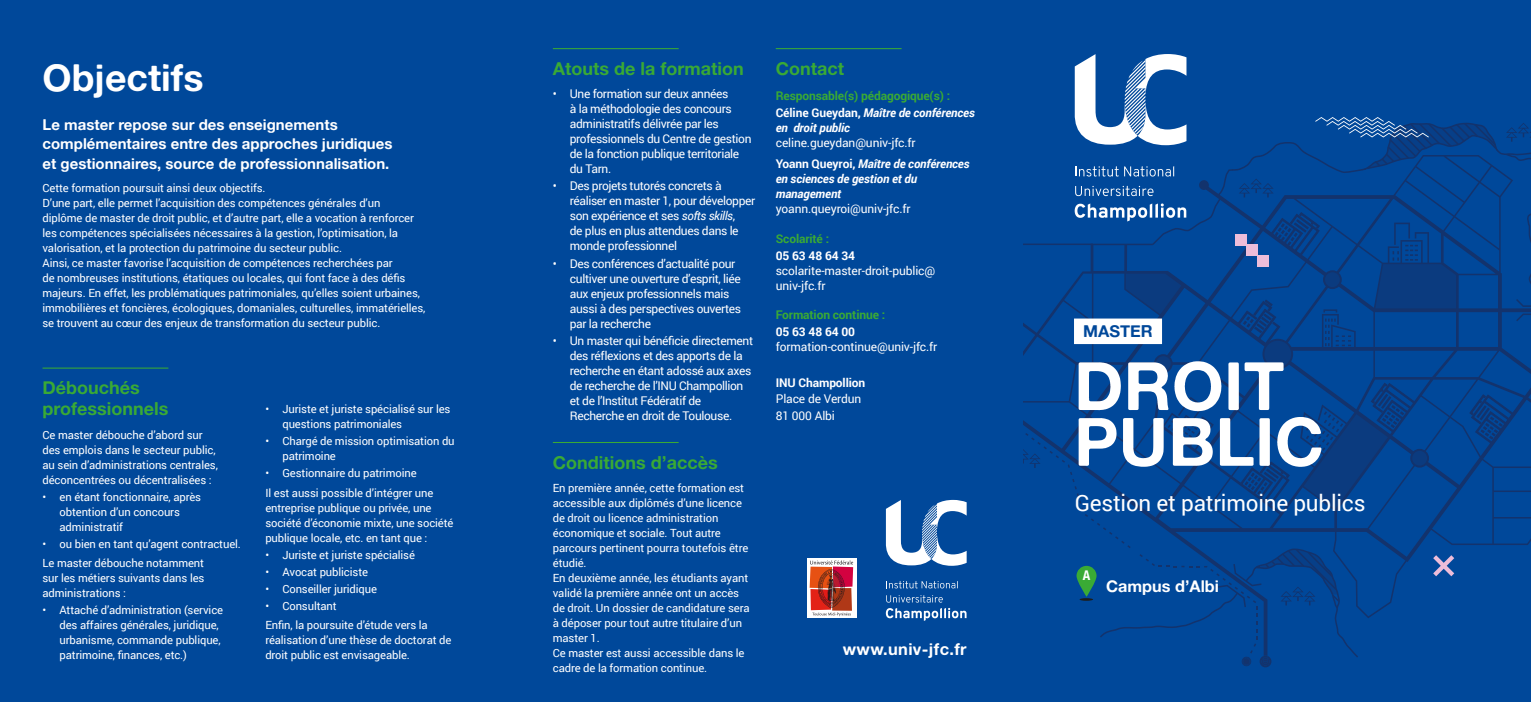
<style>
.page{position:relative;width:1531px;height:702px;background:#00489a}
.page>*{position:absolute;margin:0;border:0;box-sizing:border-box;transform-origin:0 0}
.t1{font:66.9px/55.7px "Alte Haas Grotesk Bold";color:#fff}
.t2{font:37.5px "Alte Haas Grotesk Bold";color:#fff}
.t3{font:22.5px "Roboto";letter-spacing:-.01em;color:#fff}
.t4{font:18px/21px "Alte Haas Grotesk Bold";color:#3aaa35}
.t5{font:16.5px "Alte Haas Grotesk Bold";letter-spacing:.02em;color:#fff}
.t6{font:16.5px "Alte Haas Grotesk Bold";color:#00489a}
.t7{font:16.35px "Alte Haas Grotesk Bold";color:#fff}
.t8{font:15px/19.5px "Alte Haas Grotesk Bold";color:#fff}
.t9{font:700 condensed 13.5px "Helvetica Neue";color:#fff}
.t10{font:12px/15px "Roboto";letter-spacing:-.03em;color:#fff}
.t11{font:12px/21.3px "Roboto";letter-spacing:-.01em;color:#fff}
.t12{font:700 12px/17.1px "Roboto";letter-spacing:-.01em;color:#3aaa35}
.t13{font:italic 700 12px/15px "Roboto";letter-spacing:-.01em;color:#fff}
.t14{font:700 12px "Roboto";letter-spacing:-.01em;color:#fff}
.t15{font:11.25px/15px "Roboto";letter-spacing:-.01em;color:#fff}
.s1{color:#fff}
.s2{font-style:italic;color:#fff}
.s3{font-weight:700}
.s4{font-weight:700;font-style:italic}
.s5{font-style:italic}
</style>
<div class="page">
<hr style="left:776px;top:48px;width:125px;height:1px;background:#3aaa35">
<hr style="left:553px;top:48px;width:126px;height:1px;background:#3aaa35">
<hr style="left:553px;top:442px;width:126px;height:1px;background:#3aaa35">
<hr style="left:43px;top:367px;width:125px;height:1px;background:#3aaa35">
<div style="left:807px;top:558px;width:49px;height:59px;background:#fff"></div>
<svg style="left:809px;top:560px;width:44px;height:56px"></svg>
<svg style="left:885px;top:54px;width:646px;height:613px"></svg>
<svg style="left:1076px;top:566px;width:20px;height:30px"></svg>
<h3 class="t4" style="left:776px;top:57px;width:70px">Contact</h3>
<p class="t12" style="left:776px;top:86px;width:201px">Responsable(s) pédagogique(s) :<br><span class="s1">Céline Gueydan,</span> <span class="s2">Maître de conférences</span></p>
<p class="t13" style="left:776px;top:120px;width:76px">en droit public</p>
<p class="t11" style="left:776px;top:131px;width:195px">celine.gueydan@univ-jfc.fr<br><span class="s3">Yoann Queyroi,</span> <span class="s4">Maître de conférences</span></p>
<p class="t13" style="left:776px;top:171px;width:143px">en sciences de gestion et du management</p>
<p class="t11" style="left:776px;top:198px;width:136px">yoann.queyroi@univ-jfc.fr</p>
<p class="t12" style="left:776px;top:229px;width:55px">Scolarité :</p>
<p class="t14" style="left:776px;top:247px;width:81px">05 63 48 64 34</p>
<p class="t11" style="left:776px;top:262px;width:161px;line-height:15px">scolarite-master-droit-public@ univ-jfc.fr</p>
<p class="t12" style="left:776px;top:305px;width:111px">Formation continue :</p>
<p class="t14" style="left:776px;top:323px;width:81px">05 63 48 64 00</p>
<p class="t11" style="left:776px;top:336px;width:163px">formation-continue@univ-jfc.fr</p>
<p class="t14" style="left:776px;top:374px;width:91px">INU Champollion</p>
<p class="t11" style="left:776px;top:390px;width:87px;line-height:16.5px">Place de Verdun<br>81 000 Albi</p>
<h3 class="t4" style="left:553px;top:57px;width:192px">Atouts de la formation</h3>
<p class="t10" style="left:570px;top:86px;width:183px;text-indent:-17px">• Une formation sur deux années<br>à la méthodologie des concours administratifs délivrée par les professionnels du Centre de gestion de la fonction publique territoriale du Tarn.</p>
<p class="t10" style="left:570px;top:178px;width:187px;text-indent:-17px">• Des projets tutorés concrets à réaliser en master 1, pour développer son expérience et ses <span class="s5">softs skills</span>,<br>de plus en plus attendues dans le monde professionnel</p>
<p class="t10" style="left:570px;top:255px;width:173px;text-indent:-17px">• Des conférences d’actualité pour cultiver une ouverture d’esprit, liée aux enjeux professionnels mais aussi à des perspectives ouvertes par la recherche</p>
<p class="t10" style="left:570px;top:332px;width:185px;text-indent:-17px">• Un master qui bénéficie directement des réflexions et des apports de la recherche en étant adossé aux axes de recherche de l’INU Champollion et de l’Institut Fédératif de Recherche en droit de Toulouse.</p>
<h3 class="t4" style="left:553px;top:451px;width:166px">Conditions d’accès</h3>
<p class="t15" style="left:553px;top:480px;width:198px">En première année, cette formation est accessible aux diplômés d’une licence de droit ou licence administration économique et sociale. Tout autre parcours pertinent pourra toutefois être étudié.<br>En deuxième année, les étudiants ayant validé la première année ont un accès de droit. Un dossier de candidature sera à déposer pour tout autre titulaire d’un master 1.<br>Ce master est aussi accessible dans le cadre de la formation continue.</p>
<h2 class="t2" style="left:43px;top:54px;width:163px">Objectifs</h2>
<h3 class="t8" style="left:43px;top:114px;width:351px">Le master repose sur des enseignements complémentaires entre des approches juridiques et gestionnaires, source de professionnalisation.</h3>
<p class="t15" style="left:43px;top:180px;width:384px">Cette formation poursuit ainsi deux objectifs.<br>D’une part, elle permet l’acquisition des compétences générales d’un<br>diplôme de master de droit public, et d’autre part, elle a vocation à renforcer les compétences spécialisées nécessaires à la gestion, l’optimisation, la valorisation, et la protection du patrimoine du secteur public.<br>Ainsi, ce master favorise l’acquisition de compétences recherchées par<br>de nombreuses institutions, étatiques ou locales, qui font face à des défis majeurs. En effet, les problématiques patrimoniales, qu’elles soient urbaines, immobilières et foncières, écologiques, domaniales, culturelles, immatérielles, se trouvent au cœur des enjeux de transformation du secteur public.</p>
<h3 class="t4" style="left:43px;top:377px;width:127px">Débouchés professionnels</h3>
<p class="t15" style="left:43px;top:426px;width:177px">Ce master débouche d’abord sur des emplois dans le secteur public, au sein d’administrations centrales, déconcentrées ou décentralisées :</p>
<p class="t15" style="left:60px;top:489px;width:143px;text-indent:-17px">• en étant fonctionnaire, après obtention d’un concours administratif</p>
<p class="t15" style="left:43px;top:534px;width:200px;line-height:19.2px">• ou bien en tant qu’agent contractuel.<br>Le master débouche notamment</p>
<p class="t15" style="left:43px;top:570px;width:163px">sur les métiers suivants dans les administrations :</p>
<p class="t15" style="left:60px;top:602px;width:165px;text-indent:-17px">• Attaché d’administration (service des affaires générales, juridique, urbanisme, commande publique, patrimoine, finances, etc.)</p>
<p class="t15" style="left:282px;top:401px;width:170px;text-indent:-17px">• Juriste et juriste spécialisé sur les questions patrimoniales</p>
<p class="t15" style="left:282px;top:433px;width:174px;text-indent:-17px">• Chargé de mission optimisation du patrimoine</p>
<p class="t15" style="left:265px;top:463px;width:169px;line-height:19.2px">• Gestionnaire du patrimoine<br>Il est aussi possible d’intégrer une</p>
<p class="t15" style="left:265px;top:499px;width:190px">entreprise publique ou privée, une société d’économie mixte, une société publique locale, etc. en tant que :</p>
<p class="t15" style="left:265px;top:546px;width:151px">• Juriste et juriste spécialisé</p>
<p class="t15" style="left:265px;top:564px;width:104px">• Avocat publiciste</p>
<p class="t15" style="left:265px;top:581px;width:113px">• Conseiller juridique</p>
<p class="t15" style="left:265px;top:596px;width:164px;line-height:19.2px">• Consultant<br>Enfin, la poursuite d’étude vers la</p>
<p class="t15" style="left:265px;top:632px;width:188px">réalisation d’une thèse de doctorat de droit public est envisageable.</p>
<h3 class="t5" style="left:843px;top:639px;width:125px">www.univ-jfc.fr</h3>
<h3 class="t6" style="left:1083px;top:321px;width:71px">MASTER</h3>
<h1 class="t1" style="left:1074px;top:357px;width:252px">DROIT<br>PUBLIC</h1>
<h3 class="t3" style="left:1074px;top:487px;width:292px">Gestion et patrimoine publics</h3>
<p class="t9" style="left:1083px;top:567px;width:9px">A</p>
<h3 class="t7" style="left:1106px;top:576px;width:114px">Campus d’Albi</h3>
</div>
